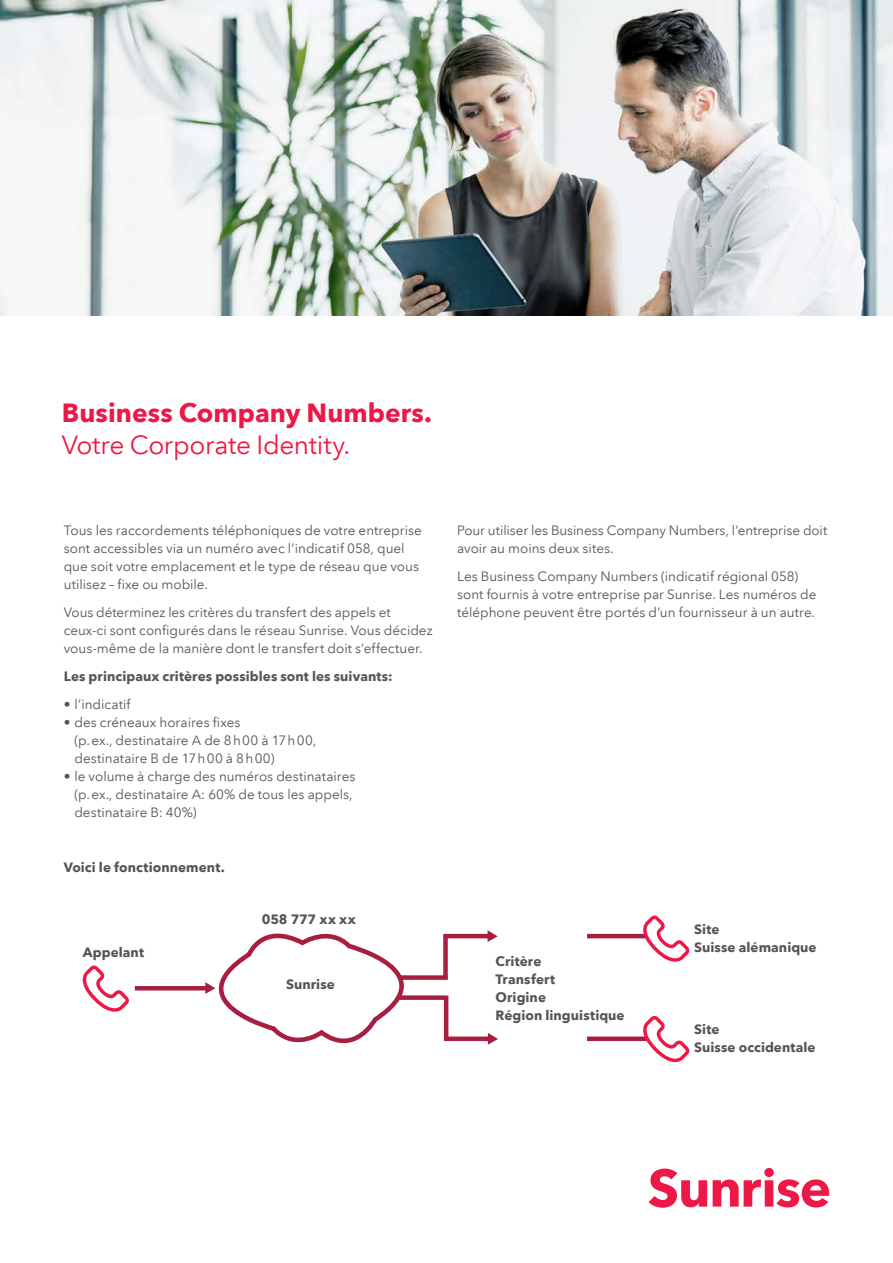
<style>
.page{position:relative;width:893px;height:1263px;background:#fff}
.page>*{position:absolute;margin:0;border:0;box-sizing:border-box;transform-origin:0 0}
.t1{font:700 26.25px "Avenir Next LT Pro";color:#ed1846}
.t2{font:26.25px "Avenir Next LT Pro";letter-spacing:-.01em;color:#ed1846}
.t3{font:13.5px/18px "Avenir Next LT Pro";color:#585453}
.t4{font:700 13.5px/18px "Avenir Next LT Pro";letter-spacing:.005em;color:#585453}
</style>
<div class="page">
<img style="left:0;top:0;width:893px;height:316px">
<hr style="left:587px;top:934px;width:60px;height:4px;background:#a71e40">
<div style="left:587px;top:1036px;width:60px;height:5px;background:#a71e40"></div>
<hr style="left:135px;top:986px;width:72px;height:4px;background:#a71e40">
<svg style="left:174px;top:933px;width:273px;height:111px"></svg>
<div style="left:399px;top:995px;width:46px;height:5px;background:#a71e40"></div>
<hr style="left:444px;top:995px;width:4px;height:46px;background:#a71e40">
<div style="left:444px;top:1036px;width:45px;height:5px;background:#a71e40"></div>
<svg style="left:488px;top:1033px;width:10px;height:12px"></svg>
<div style="left:399px;top:975px;width:49px;height:5px;background:#a71e40"></div>
<div style="left:443px;top:934px;width:5px;height:45px;background:#a71e40"></div>
<hr style="left:444px;top:934px;width:45px;height:4px;background:#a71e40">
<svg style="left:487px;top:930px;width:11px;height:12px"></svg>
<svg style="left:83px;top:965px;width:46px;height:47px"></svg>
<svg style="left:643px;top:915px;width:46px;height:47px"></svg>
<svg style="left:643px;top:1016px;width:46px;height:46px"></svg>
<svg style="left:649px;top:1168px;width:180px;height:40px"></svg>
<h1 class="t1" style="left:62px;top:397px;width:372px">Business Company Numbers.</h1>
<h1 class="t2" style="left:62px;top:429px;width:290px">Votre Corporate Identity.</h1>
<p class="t3" style="left:64px;top:521px;width:360px">Tous les raccordements téléphoniques de votre entreprise sont accessibles via un numéro avec l’indicatif 058, quel que soit votre emplacement et le type de réseau que vous utilisez – fixe ou mobile.</p>
<p class="t3" style="left:64px;top:603px;width:370px">Vous déterminez les critères du transfert des appels et ceux-ci sont configurés dans le réseau Sunrise. Vous décidez vous-même de la manière dont le transfert doit s’effectuer.</p>
<p class="t4" style="left:64px;top:667px;width:330px">Les principaux critères possibles sont les suivants:</p>
<p class="t3" style="left:64px;top:695px;width:68px">• l’indicatif</p>
<p class="t3" style="left:74px;top:713px;width:243px;text-indent:-11px">• des créneaux horaires fixes<br>(p.ex., destinataire A de 8h00 à 17h00, destinataire B de 17h00 à 8h00)</p>
<p class="t3" style="left:74px;top:767px;width:283px;text-indent:-11px">• le volume à charge des numéros destinataires (p.ex., destinataire A: 60% de tous les appels, destinataire B: 40%)</p>
<p class="t4" style="left:64px;top:858px;width:162px">Voici le fonctionnement.</p>
<p class="t4" style="left:83px;top:943px;width:63px">Appelant</p>
<p class="t4" style="left:262px;top:910px;width:96px">058 777 xx xx</p>
<p class="t4" style="left:286px;top:975px;width:50px">Sunrise</p>
<p class="t3" style="left:457px;top:521px;width:372px">Pour utiliser les Business Company Numbers, l’entreprise doit avoir au moins deux sites.</p>
<p class="t3" style="left:457px;top:567px;width:361px">Les Business Company Numbers (indicatif régional 058) sont fournis à votre entreprise par Sunrise. Les numéros de téléphone peuvent être portés d’un fournisseur à un autre.</p>
<p class="t4" style="left:496px;top:952px;width:131px">Critère<br>Transfert<br>Origine<br>Région linguistique</p>
<p class="t4" style="left:694px;top:920px;width:124px">Site<br>Suisse alémanique</p>
<p class="t4" style="left:694px;top:1020px;width:123px">Site<br>Suisse occidentale</p>
</div>
